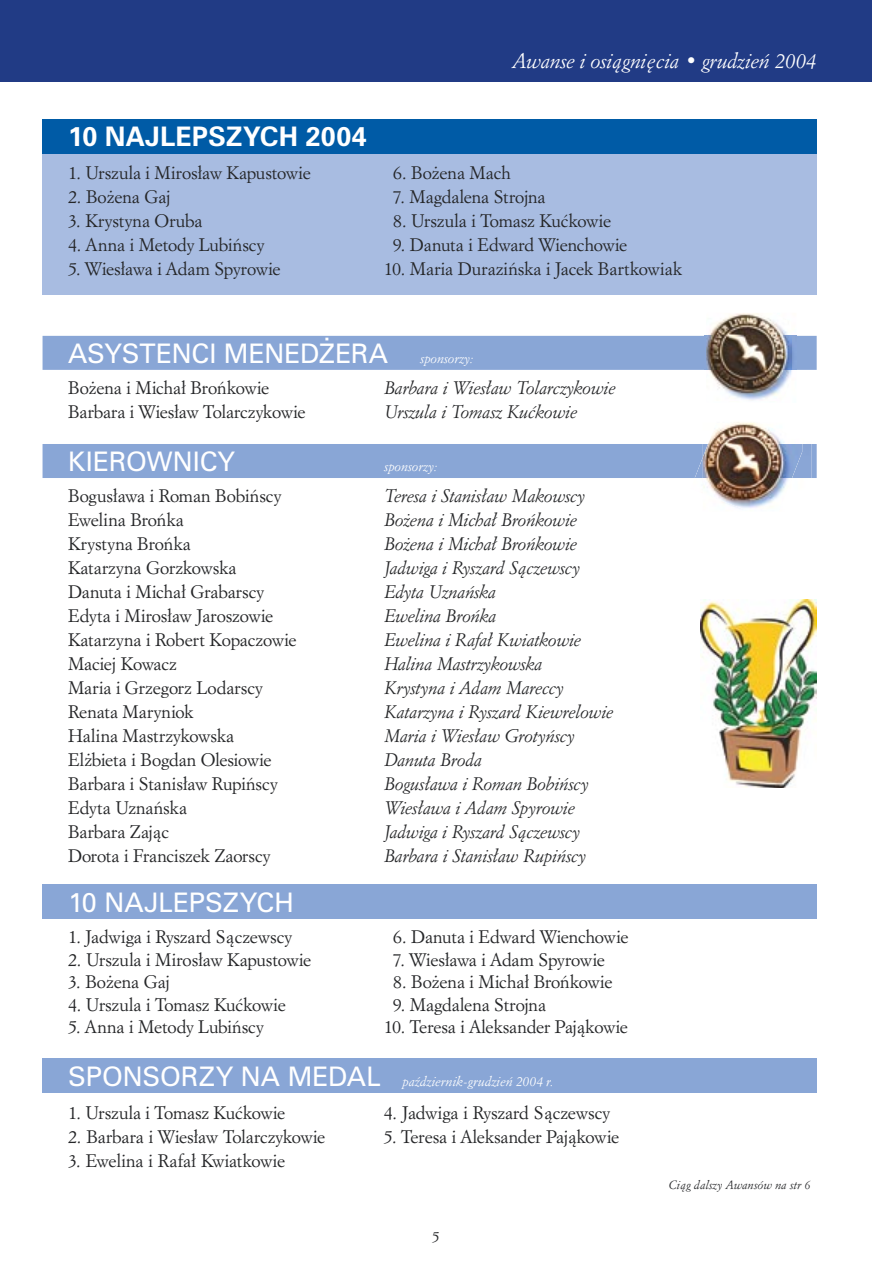
<style>
.page{position:relative;width:872px;height:1263px;background:#fff}
.page>*{position:absolute;margin:0;border:0;box-sizing:border-box;transform-origin:0 0}
.t1{font:27px "Zurich PL";color:#fff}
.t2{font:700 27px "Zurich PL";letter-spacing:.01em;color:#fff}
.t3{font:italic 21px "Italian Garamond PL";color:#fff}
.t4{font:18px "Italian Garamond PL";letter-spacing:-.005em;color:#252628}
.t5{font:italic 18px "Italian Garamond PL";letter-spacing:-.005em;color:#252628}
.t6{font:15px "Italian Garamond PL";color:#252628}
.t7{font:italic 13.5px "Italian Garamond PL";letter-spacing:.015em;color:#fff}
.t8{font:italic 12px "Italian Garamond PL";letter-spacing:.02em;color:#252628}
.s1{font-family:"Italian Garamond PL";font-style:italic;font-size:13.5px}
.s2{font-family:"Zurich PL";font-style:normal;font-size:27px}
</style>
<div class="page">
<div style="left:43px;top:885px;width:773px;height:34px;background:#89a6d6"></div>
<div style="left:43px;top:336px;width:773px;height:34px;background:#89a6d6"></div>
<img style="left:791px;top:336px;width:5px;height:34px">
<img style="left:705px;top:335px;width:1px;height:35px">
<img style="left:706px;top:313px;width:85px;height:88px">
<div style="left:43px;top:444px;width:773px;height:34px;background:#89a6d6"></div>
<img style="left:690px;top:422px;width:65px;height:56px">
<img style="left:694px;top:457px;width:9px;height:21px">
<img style="left:703px;top:423px;width:86px;height:86px">
<img style="left:703px;top:444px;width:99px;height:34px">
<div style="left:43px;top:1059px;width:773px;height:34px;background:#89a6d6"></div>
<div style="left:43px;top:133px;width:773px;height:162px;background:#a8bce1"></div>
<div style="left:43px;top:119px;width:773px;height:34px;background:#005ba6"></div>
<img style="left:701px;top:600px;width:115px;height:188px">
<div style="left:0;top:0;width:872px;height:82px;background:#213b85"></div>
<p class="t3" style="left:513px;top:48px;width:305px">Awanse i osiàgni´cia • grudzieƒ 2004</p>
<h1 class="t2" style="left:68px;top:120px;width:300px">10 NAJLEPSZYCH 2004</h1>
<p class="t4" style="left:68px;top:162px;width:244px">1. Urszula i Miros∏aw Kapustowie</p>
<p class="t4" style="left:68px;top:186px;width:104px">2. Bo˝ena Gaj</p>
<p class="t4" style="left:68px;top:210px;width:136px">3. Krystyna Oruba</p>
<p class="t4" style="left:68px;top:234px;width:198px">4. Anna i Metody Lubiƒscy</p>
<p class="t4" style="left:68px;top:258px;width:214px">5. Wies∏awa i Adam Spyrowie</p>
<p class="t4" style="left:393px;top:162px;width:119px">6. Bo˝ena Mach</p>
<p class="t4" style="left:393px;top:186px;width:154px">7. Magdalena Strojna</p>
<p class="t4" style="left:393px;top:210px;width:220px">8. Urszula i Tomasz Kuçkowie</p>
<p class="t4" style="left:393px;top:234px;width:236px">9. Danuta i Edward Wienchowie</p>
<p class="t4" style="left:384px;top:258px;width:300px">10. Maria Duraziƒska i Jacek Bartkowiak</p>
<h1 class="t1" style="left:68px;top:337px;width:407px">ASYSTENCI MENED˚ERA <span class="s1">sponsorzy:</span></h1>
<p class="t4" style="left:68px;top:376px;width:203px">Bo˝ena i Micha∏ Broƒkowie</p>
<p class="t5" style="left:385px;top:376px;width:233px">Barbara i Wies∏aw Tolarczykowie</p>
<p class="t4" style="left:68px;top:400px;width:239px">Barbara i Wies∏aw Tolarczykowie</p>
<p class="t5" style="left:385px;top:400px;width:195px">Urszula i Tomasz Kuçkowie</p>
<h1 class="t1" style="left:68px;top:445px;width:169px">KIEROWNICY</h1>
<p class="t7" style="left:385px;top:458px;width:55px">sponsorzy:</p>
<p class="t4" style="left:68px;top:485px;width:215px">Bogus∏awa i Roman Bobiƒscy</p>
<p class="t5" style="left:385px;top:485px;width:203px">Teresa i Stanis∏aw Makowscy</p>
<p class="t4" style="left:68px;top:509px;width:117px">Ewelina Broƒka</p>
<p class="t5" style="left:385px;top:509px;width:194px">Bo˝ena i Micha∏ Broƒkowie</p>
<p class="t4" style="left:68px;top:533px;width:124px">Krystyna Broƒka</p>
<p class="t5" style="left:385px;top:533px;width:194px">Bo˝ena i Micha∏ Broƒkowie</p>
<p class="t4" style="left:68px;top:557px;width:170px">Katarzyna Gorzkowska</p>
<p class="t5" style="left:385px;top:557px;width:198px">Jadwiga i Ryszard Sàczewscy</p>
<p class="t4" style="left:68px;top:581px;width:197px">Danuta i Micha∏ Grabarscy</p>
<p class="t5" style="left:385px;top:581px;width:114px">Edyta Uznaƒska</p>
<p class="t4" style="left:68px;top:605px;width:207px">Edyta i Miros∏aw Jaroszowie</p>
<p class="t5" style="left:385px;top:605px;width:114px">Ewelina Broƒka</p>
<p class="t4" style="left:68px;top:629px;width:230px">Katarzyna i Robert Kopaczowie</p>
<p class="t5" style="left:385px;top:629px;width:199px">Ewelina i Rafa∏ Kwiatkowie</p>
<p class="t4" style="left:68px;top:653px;width:110px">Maciej Kowacz</p>
<p class="t5" style="left:385px;top:653px;width:160px">Halina Mastrzykowska</p>
<p class="t4" style="left:68px;top:677px;width:196px">Maria i Grzegorz Lodarscy</p>
<p class="t5" style="left:385px;top:677px;width:181px">Krystyna i Adam Mareccy</p>
<p class="t4" style="left:68px;top:701px;width:127px">Renata Maryniok</p>
<p class="t5" style="left:385px;top:701px;width:231px">Katarzyna i Ryszard Kiewrelowie</p>
<p class="t4" style="left:68px;top:725px;width:168px">Halina Mastrzykowska</p>
<p class="t5" style="left:385px;top:725px;width:192px">Maria i Wies∏aw Grotyƒscy</p>
<p class="t4" style="left:68px;top:749px;width:205px">El˝bieta i Bogdan Olesiowie</p>
<p class="t5" style="left:385px;top:749px;width:100px">Danuta Broda</p>
<p class="t4" style="left:68px;top:773px;width:211px">Barbara i Stanis∏aw Rupiƒscy</p>
<p class="t5" style="left:385px;top:773px;width:206px">Bogus∏awa i Roman Bobiƒscy</p>
<p class="t4" style="left:68px;top:797px;width:120px">Edyta Uznaƒska</p>
<p class="t5" style="left:385px;top:797px;width:192px">Wies∏awa i Adam Spyrowie</p>
<p class="t4" style="left:68px;top:821px;width:103px">Barbara Zajàc</p>
<p class="t5" style="left:385px;top:821px;width:198px">Jadwiga i Ryszard Sàczewscy</p>
<p class="t4" style="left:68px;top:845px;width:204px">Dorota i Franciszek Zaorscy</p>
<p class="t5" style="left:385px;top:845px;width:204px">Barbara i Stanis∏aw Rupiƒscy</p>
<h1 class="t1" style="left:68px;top:886px;width:227px">10 NAJLEPSZYCH</h1>
<p class="t4" style="left:68px;top:926px;width:225px">1. Jadwiga i Ryszard Sàczewscy</p>
<p class="t4" style="left:68px;top:948px;width:245px">2. Urszula i Miros∏aw Kapustowie</p>
<p class="t4" style="left:68px;top:971px;width:103px">3. Bo˝ena Gaj</p>
<p class="t4" style="left:68px;top:993px;width:219px">4. Urszula i Tomasz Kuçkowie</p>
<p class="t4" style="left:68px;top:1016px;width:197px">5. Anna i Metody Lubiƒscy</p>
<p class="t4" style="left:393px;top:926px;width:237px">6. Danuta i Edward Wienchowie</p>
<p class="t4" style="left:393px;top:948px;width:213px">7. Wies∏awa i Adam Spyrowie</p>
<p class="t4" style="left:393px;top:971px;width:221px">8. Bo˝ena i Micha∏ Broƒkowie</p>
<p class="t4" style="left:393px;top:993px;width:155px">9. Magdalena Strojna</p>
<p class="t4" style="left:384px;top:1016px;width:246px">10. Teresa i Aleksander Pajàkowie</p>
<p class="t7" style="left:68px;top:1073px;width:487px"><span class="s2">SPONSORZY NA MEDAL</span> paêdziernik-grudzieƒ 2004 r.</p>
<p class="t4" style="left:68px;top:1101px;width:219px">1. Urszula i Tomasz Kuçkowie</p>
<p class="t4" style="left:68px;top:1125px;width:259px">2. Barbara i Wies∏aw Tolarczykowie</p>
<p class="t4" style="left:68px;top:1149px;width:219px">3. Ewelina i Rafa∏ Kwiatkowie</p>
<p class="t4" style="left:384px;top:1101px;width:228px">4. Jadwiga i Ryszard Sàczewscy</p>
<p class="t4" style="left:384px;top:1125px;width:237px">5. Teresa i Aleksander Pajàkowie</p>
<p class="t6" style="left:432px;top:1228px;width:9px">5</p>
<p class="t8" style="left:669px;top:1177px;width:143px">Ciàg dalszy Awansów na str 6</p>
</div>
